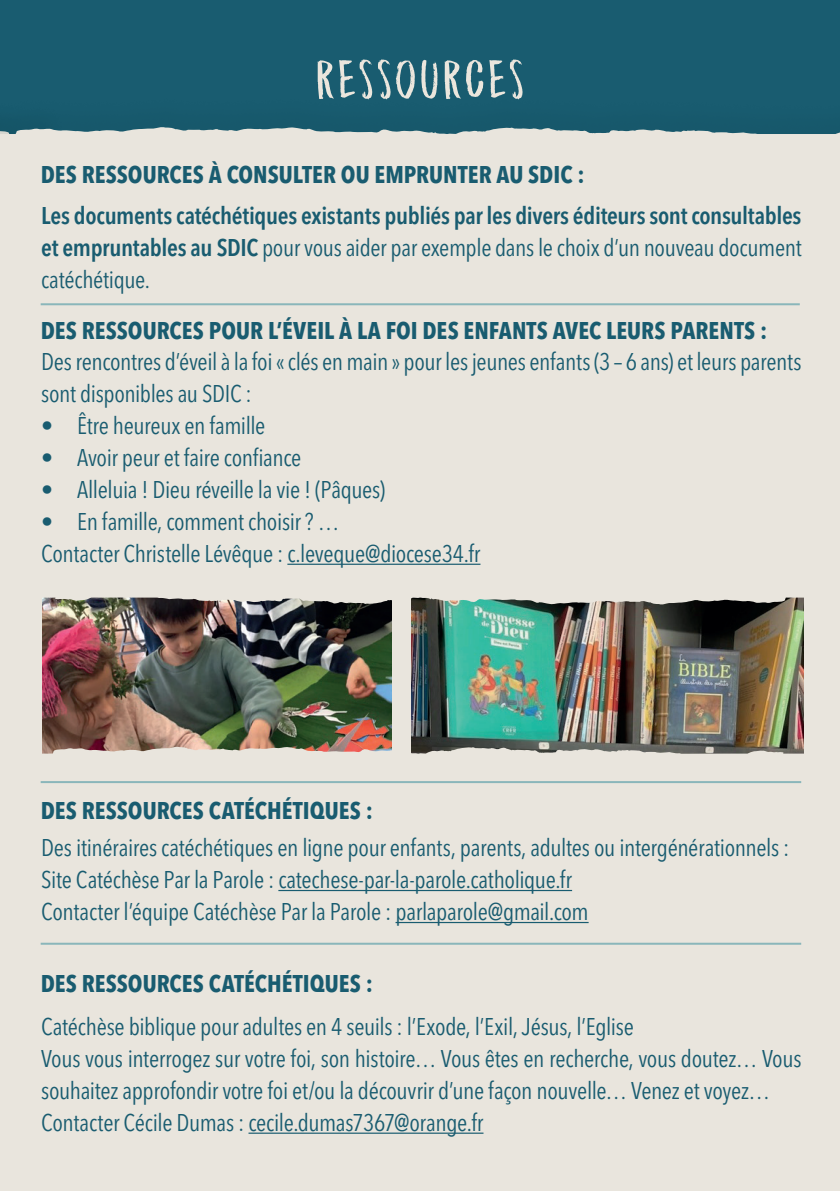
<style>
.page{position:relative;width:840px;height:1191px;background:#fff}
.page>*{position:absolute;margin:0;border:0;box-sizing:border-box;transform-origin:0 0}
.t1{font:56px "DK Midnight Chalker";letter-spacing:.035em;color:#ebe6dd}
.t2{font:condensed 24px/32px "Avenir Next LT Pro";letter-spacing:-.015em;color:#195c70}
.t3{font:600 condensed 24px/32px "Avenir Next LT Pro";letter-spacing:-.015em;color:#195c70;text-align:justify}
.t4{font:700 condensed 24px "Avenir Next LT Pro";color:#195c70}
.s1{font-weight:400}
</style>
<div class="page">
<div style="left:0;top:0;width:839px;height:147px;background:#195c70"></div>
<svg style="left:0;top:127px;width:839px;height:26px;background:#c9cfcb"></svg>
<div style="left:0;top:153px;width:839px;height:1038px;background:#e9e5dd"></div>
<hr style="left:41px;top:303px;width:758px;height:2px;background:#8ab6ba">
<hr style="left:41px;top:781px;width:759px;height:2px;background:#8ab6ba">
<hr style="left:41px;top:942px;width:759px;height:2px;background:#8ab6ba">
<hr style="left:287px;top:563px;width:193px;height:2px;background:#195c70">
<hr style="left:278px;top:890px;width:293px;height:1px;background:#195c70">
<hr style="left:395px;top:922px;width:193px;height:1px;background:#195c70">
<hr style="left:248px;top:1132px;width:235px;height:1px;background:#195c70">
<img style="left:43px;top:605px;width:348px;height:141px">
<img style="left:411px;top:605px;width:391px;height:141px">
<img style="left:42px;top:746px;width:762px;height:8px">
<img style="left:42px;top:597px;width:762px;height:8px">
<h1 class="t1" style="left:315px;top:48px;width:210px">RESSOURCES</h1>
<p class="t4" style="left:41px;top:159px;width:545px">DES RESSOURCES À CONSULTER OU EMPRUNTER AU SDIC :</p>
<p class="t3" style="left:41px;top:199px;width:761px">Les documents catéchétiques existants publiés par les divers éditeurs sont consultables et empruntables au SDIC <span class="s1">pour vous aider par exemple dans le choix d’un nouveau document catéchétique.</span></p>
<p class="t4" style="left:41px;top:315px;width:727px">DES RESSOURCES POUR L’ÉVEIL À LA FOI DES ENFANTS AVEC LEURS PARENTS :</p>
<p class="t2" style="left:41px;top:345px;width:761px">Des rencontres d’éveil à la foi « clés en main » pour les jeunes enfants (3 – 6 ans) et leurs parents sont disponibles au SDIC :</p>
<p class="t2" style="left:41px;top:409px;width:226px">• Être heureux en famille</p>
<p class="t2" style="left:41px;top:441px;width:261px">• Avoir peur et faire confiance</p>
<p class="t2" style="left:41px;top:473px;width:345px">• Alleluia ! Dieu réveille la vie ! (Pâques)</p>
<p class="t2" style="left:41px;top:505px;width:440px">• En famille, comment choisir ? …<br>Contacter Christelle Lévêque : c.leveque@diocese34.fr</p>
<p class="t4" style="left:41px;top:796px;width:333px">DES RESSOURCES CATÉCHÉTIQUES :</p>
<p class="t2" style="left:41px;top:831px;width:749px">Des itinéraires catéchétiques en ligne pour enfants, parents, adultes ou intergénérationnels :<br>Site Catéchèse Par la Parole : catechese-par-la-parole.catholique.fr<br>Contacter l’équipe Catéchèse Par la Parole : parlaparole@gmail.com</p>
<p class="t4" style="left:41px;top:969px;width:333px">DES RESSOURCES CATÉCHÉTIQUES :</p>
<p class="t2" style="left:41px;top:1010px;width:761px">Catéchèse biblique pour adultes en 4 seuils : l’Exode, l’Exil, Jésus, l’Eglise<br>Vous vous interrogez sur votre foi, son histoire… Vous êtes en recherche, vous doutez… Vous souhaitez approfondir votre foi et/ou la découvrir d’une façon nouvelle… Venez et voyez… Contacter Cécile Dumas : cecile.dumas7367@orange.fr</p>
</div>
